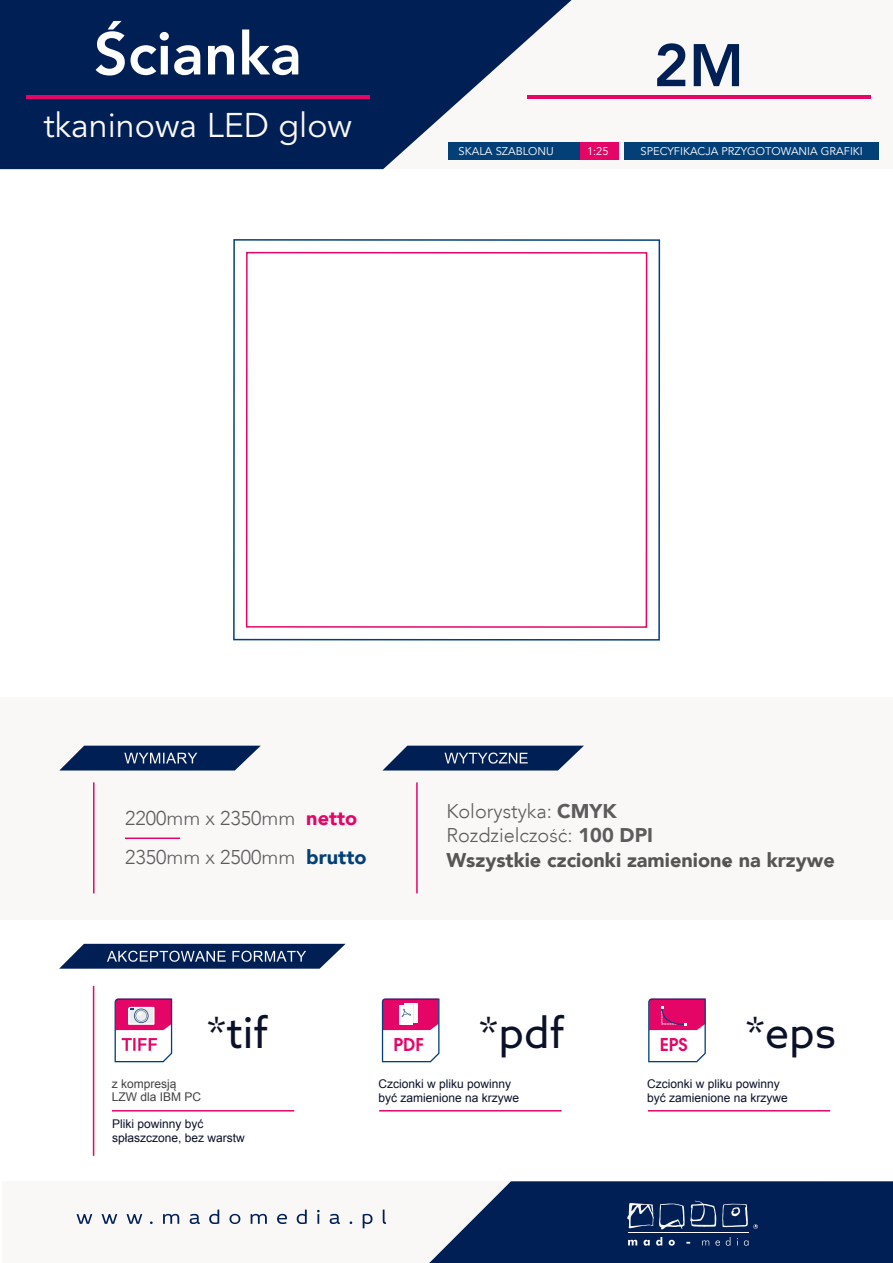
<style>
.page{position:relative;width:893px;height:1263px;background:#fff}
.page>*{position:absolute;margin:0;border:0;box-sizing:border-box;transform-origin:0 0}
.t1{font:800 59.4px "Avenir LT Pro";color:#fff}
.t2{font:800 59.4px "Avenir LT Pro";color:#001f54}
.t3{font:42.9px "Azo Sans";color:#0a1128}
.t4{font:34.05px "Avenir LT Pro";color:#faf8f7}
.t5{font:900 19.8px/24.6px "Avenir";color:#565554}
.t6{font:300 19.8px/38.5px "Avenir";color:#5c5c5c}
.t7{font:600 19.5px "Avant Gar Got Itc TEE";color:#e40567}
.t8{font:12px/13.4px "Arial";color:#0a1128}
.t9{font:12px/13.4px "Arial";color:#424242}
.t10{font:11.1px "Avenir LT Pro";color:#fff}
.s1{font-weight:900;color:#e40567}
.s2{font-weight:900;color:#034078}
.s3{font-weight:300;color:#5c5c5c}
.s4{color:#5c5c5c}
</style>
<div class="page">
<div style="left:2px;top:1181px;width:818px;height:81px;background:#faf8f7"></div>
<div style="left:1px;top:0;width:892px;height:169px;background:#faf8f7"></div>
<div style="left:0;top:697px;width:893px;height:223px;background:#faf8f7"></div>
<svg style="left:429px;top:1181px;width:464px;height:82px;background:#1d3867"></svg>
<svg style="left:76px;top:1209px;width:310px;height:19px"></svg>
<div style="left:448px;top:142px;width:170px;height:18px;background:#034078"></div>
<div style="left:624px;top:142px;width:254px;height:18px;background:#034078"></div>
<hr style="left:93px;top:782px;width:2px;height:111px;background:#e40567">
<svg style="left:60px;top:746px;width:201px;height:24px;background:#2b4570"></svg>
<svg style="left:383px;top:746px;width:201px;height:24px;background:#2d4671"></svg>
<hr style="left:125px;top:837px;width:55px;height:2px;background:#e40567">
<hr style="left:416px;top:782px;width:2px;height:111px;background:#e40567">
<hr style="left:93px;top:986px;width:1px;height:170px;background:#e40567">
<svg style="left:59px;top:944px;width:287px;height:25px;background:#314974"></svg>
<hr style="left:112px;top:1110px;width:182px;height:1px;background:#e40567">
<svg style="left:115px;top:998px;width:57px;height:64px"></svg>
<hr style="left:379px;top:1110px;width:182px;height:1px;background:#e40567">
<svg style="left:382px;top:998px;width:57px;height:64px"></svg>
<hr style="left:648px;top:1110px;width:182px;height:1px;background:#e40567">
<svg style="left:0;top:0;width:572px;height:169px;fill:#001f54"></svg>
<svg style="left:648px;top:998px;width:58px;height:64px"></svg>
<div style="left:580px;top:142px;width:38px;height:18px;background:#e40567"></div>
<hr style="left:26px;top:95px;width:343px;height:3px;background:#e40567">
<hr style="left:527px;top:95px;width:343px;height:3px;background:#e40567">
<div style="left:246px;top:252px;width:401px;height:376px;border:2px solid #e40567"></div>
<div style="left:233px;top:239px;width:427px;height:402px;border:2px solid #034078"></div>
<h1 class="t1" style="left:94px;top:19px;width:210px">Ścianka</h1>
<h3 class="t4" style="left:43px;top:105px;width:310px">tkaninowa LED glow</h3>
<h1 class="t2" style="left:654px;top:30px;width:92px">2M</h1>
<p class="t10" style="left:459px;top:145px;width:97px">SKALA SZABLONU</p>
<p class="t10" style="left:640px;top:145px;width:224px">SPECYFIKACJA PRZYGOTOWANIA GRAFIKI</p>
<p class="t10" style="left:587px;top:145px;width:23px">1:25</p>
<h3 class="t6" style="left:125px;top:799px;width:243px">2200mm x 2350mm <span class="s1">netto<br></span>2350mm x 2500mm <span class="s2">brutto</span></h3>
<h3 class="t5" style="left:446px;top:799px;width:390px"><span class="s3">Kolorystyka:</span> <span class="s4">CMYK<br></span><span class="s3">Rozdzielczosc:</span> <span class="s4">100 DPI<br></span>Wszystkie czcionki zamienione na krzywe</h3>
<h2 class="t3" style="left:207px;top:1004px;width:63px">*tif</h2>
<p class="t9" style="left:112px;top:1076px;width:91px">z kompresją<br>LZW dla IBM PC</p>
<p class="t8" style="left:112px;top:1117px;width:134px">Pliki powinny być spłaszczone, bez warstw</p>
<h2 class="t3" style="left:479px;top:1004px;width:87px">*pdf</h2>
<h3 class="t7" style="left:393px;top:1033px;width:32px">PDF</h3>
<h3 class="t7" style="left:660px;top:1033px;width:30px">EPS</h3>
<h2 class="t3" style="left:745px;top:1004px;width:92px">*eps</h2>
<p class="t8" style="left:378px;top:1077px;width:142px">Czcionki w pliku powinny być zamienione na krzywe</p>
<p class="t8" style="left:647px;top:1077px;width:142px">Czcionki w pliku powinny być zamienione na krzywe</p>
</div>
